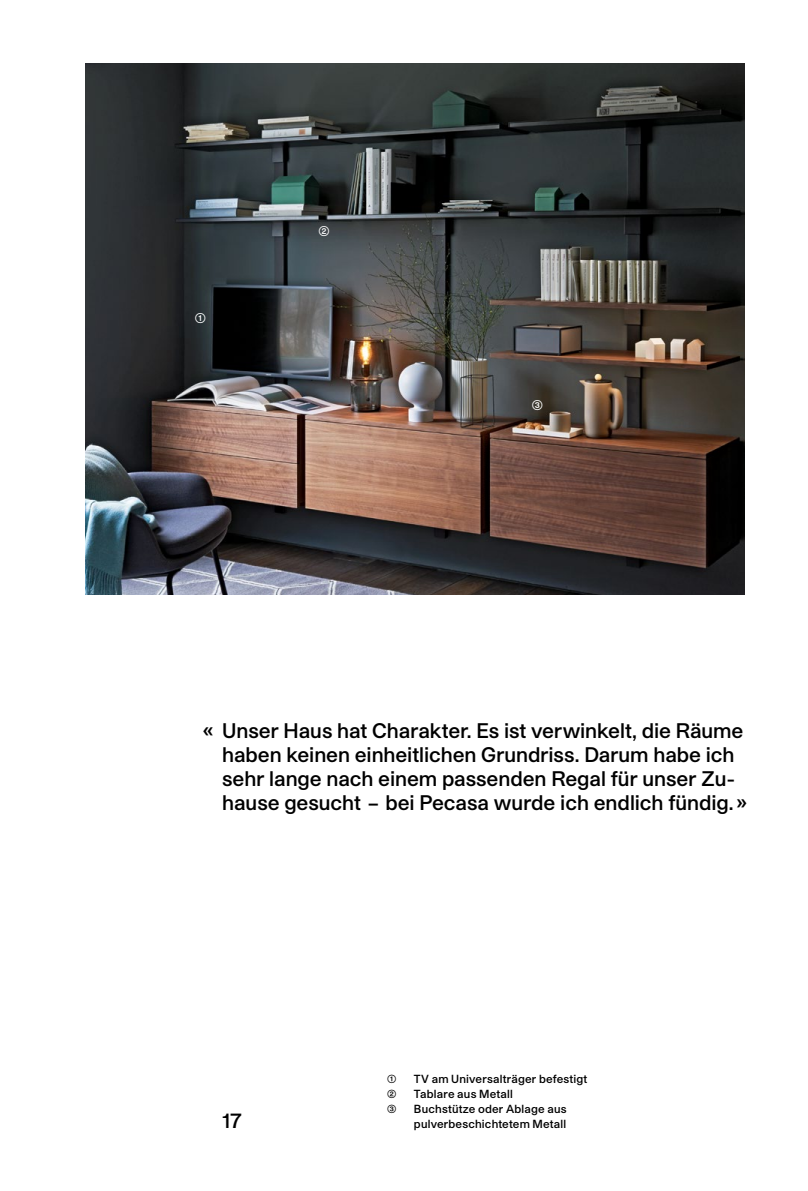
<style>
.page{position:relative;width:808px;height:1191px;background:#fff}
.page>*{position:absolute;margin:0;border:0;box-sizing:border-box;transform-origin:0 0}
.t1{font:600 20.25px/24px "Studio Pro";letter-spacing:-.005em;color:#000}
.t2{font:600 13.5px "Studio Pro";color:#fff}
.t3{font:600 11.25px/15px "Studio Pro";letter-spacing:.015em;color:#000}
</style>
<div class="page">
<img style="left:85px;top:64px;width:659px;height:530px">
<p class="t2" style="left:195px;top:309px;width:13px">➀</p>
<p class="t2" style="left:318px;top:222px;width:13px">➁</p>
<p class="t2" style="left:532px;top:396px;width:13px">➂</p>
<p class="t1" style="left:222px;top:718px;width:526px;text-indent:-20px">« Unser Haus hat Charakter. Es ist verwinkelt, die Räume haben keinen einheitlichen Grundriss. Darum habe ich sehr lange nach einem passenden Regal für unser Zu&shy;hause gesucht – bei Pecasa wurde ich endlich fündig. »</p>
<p class="t1" style="left:223px;top:1108px;width:21px">17</p>
<p class="t3" style="left:387px;top:1071px;width:11px">➀</p>
<p class="t3" style="left:414px;top:1071px;width:175px">TV am Universalträger befestigt</p>
<p class="t3" style="left:387px;top:1086px;width:11px">➁</p>
<p class="t3" style="left:414px;top:1086px;width:100px">Tablare aus Metall</p>
<p class="t3" style="left:387px;top:1101px;width:11px">➂</p>
<p class="t3" style="left:414px;top:1101px;width:154px">Buchstütze oder Ablage aus pulverbeschichtetem Metall</p>
</div>
